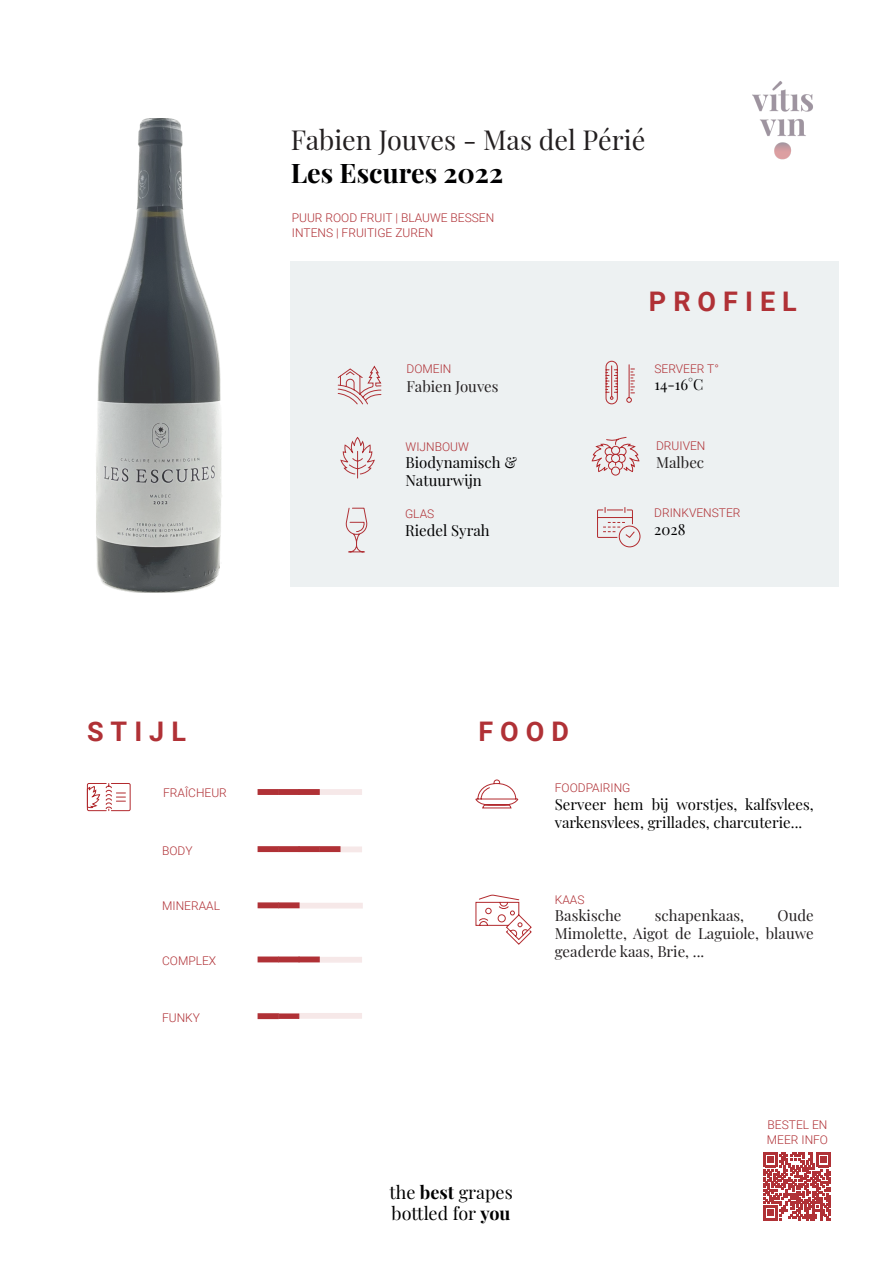
<style>
.page{position:relative;width:893px;height:1263px;background:#fff}
.page>*{position:absolute;margin:0;border:0;box-sizing:border-box;transform-origin:0 0}
.t1{font:27px "Playfair Display";color:#231f20}
.t2{font:700 27px "Roboto";letter-spacing:.26em;color:#b03136}
.t3{font:700 27px "Playfair Display";color:#000001}
.t4{font:18px/21.6px "Playfair Display";color:#000001}
.t5{font:15px/18px "Playfair Display";color:#000001}
.t6{font:15px/18px "Playfair Display";color:#231f20;text-align:justify}
.t7{font:300 12px/14.4px "Roboto";color:#b03136}
.s1{font-weight:700}
</style>
<div class="page">
<img style="left:752px;top:81px;width:61px;height:79px">
<div style="left:290px;top:261px;width:549px;height:325px;background:#edf1f2"></div>
<img style="left:96px;top:119px;width:126px;height:474px">
<svg style="left:337px;top:365px;width:45px;height:40px"></svg>
<svg style="left:340px;top:437px;width:35px;height:42px"></svg>
<svg style="left:591px;top:437px;width:49px;height:39px"></svg>
<svg style="left:605px;top:360px;width:30px;height:45px"></svg>
<svg style="left:345px;top:507px;width:23px;height:46px"></svg>
<svg style="left:597px;top:507px;width:44px;height:41px"></svg>
<div style="left:258px;top:789px;width:104px;height:6px;background:#f6e8e8"></div>
<svg style="left:86px;top:783px;width:45px;height:28px"></svg>
<div style="left:258px;top:903px;width:105px;height:5px;background:#f6e8e8"></div>
<svg style="left:279px;top:1013px;width:83px;height:6px"></svg>
<svg style="left:258px;top:957px;width:104px;height:6px"></svg>
<svg style="left:258px;top:789px;width:20px;height:6px"></svg>
<div style="left:258px;top:846px;width:104px;height:6px;background:#f6e8e8"></div>
<svg style="left:278px;top:789px;width:20px;height:6px"></svg>
<svg style="left:298px;top:789px;width:22px;height:6px"></svg>
<svg style="left:258px;top:846px;width:20px;height:6px"></svg>
<svg style="left:278px;top:846px;width:20px;height:6px"></svg>
<svg style="left:298px;top:846px;width:21px;height:6px"></svg>
<svg style="left:319px;top:846px;width:21px;height:6px"></svg>
<svg style="left:258px;top:902px;width:20px;height:6px"></svg>
<svg style="left:278px;top:902px;width:22px;height:6px"></svg>
<svg style="left:258px;top:1013px;width:21px;height:6px"></svg>
<hr style="left:279px;top:1014px;width:20px;height:4px;background:#b03136">
<svg style="left:258px;top:956px;width:20px;height:6px"></svg>
<svg style="left:278px;top:956px;width:20px;height:6px"></svg>
<svg style="left:298px;top:956px;width:22px;height:6px"></svg>
<svg style="left:475px;top:779px;width:44px;height:30px"></svg>
<svg style="left:475px;top:894px;width:57px;height:51px"></svg>
<svg style="left:763px;top:1153px;width:68px;height:67px"></svg>
<p class="t1" style="left:291px;top:119px;width:356px">Fabien Jouves - Mas del Périé</p>
<p class="t3" style="left:291px;top:151px;width:214px">Les Escures 2022</p>
<p class="t7" style="left:292px;top:210px;width:204px">PUUR ROOD FRUIT | BLAUWE BESSEN<br>INTENS | FRUITIGE ZUREN</p>
<p class="t7" style="left:407px;top:361px;width:46px">DOMEIN</p>
<p class="t2" style="left:649px;top:283px;width:149px">PROFIEL</p>
<p class="t7" style="left:654px;top:361px;width:66px">SERVEER T°</p>
<p class="t6" style="left:407px;top:376px;width:93px">Fabien Jouves</p>
<p class="t5" style="left:654px;top:375px;width:50px">14-16°C</p>
<p class="t7" style="left:406px;top:439px;width:65px">WIJNBOUW</p>
<p class="t5" style="left:406px;top:452px;width:113px">Biodynamisch &amp;<br>Natuurwijn</p>
<p class="t7" style="left:656px;top:438px;width:51px">DRUIVEN</p>
<p class="t6" style="left:656px;top:452px;width:50px">Malbec</p>
<p class="t7" style="left:405px;top:506px;width:31px">GLAS</p>
<p class="t7" style="left:654px;top:505px;width:88px">DRINKVENSTER</p>
<p class="t5" style="left:405px;top:520px;width:86px">Riedel Syrah</p>
<p class="t2" style="left:87px;top:713px;width:100px">STIJL</p>
<p class="t2" style="left:478px;top:713px;width:92px">FOOD</p>
<p class="t5" style="left:654px;top:519px;width:33px">2028</p>
<p class="t7" style="left:163px;top:785px;width:65px">FRAÎCHEUR</p>
<p class="t7" style="left:162px;top:842px;width:32px">BODY</p>
<p class="t7" style="left:162px;top:898px;width:59px">MINERAAL</p>
<p class="t7" style="left:162px;top:953px;width:56px">COMPLEX</p>
<p class="t7" style="left:162px;top:1010px;width:39px">FUNKY</p>
<p class="t7" style="left:555px;top:780px;width:77px">FOODPAIRING</p>
<p class="t5" style="left:555px;top:794px;width:260px">Serveer hem bij worstjes, kalfsvlees, varkensvlees, grillades, charcuterie...</p>
<p class="t7" style="left:555px;top:892px;width:31px">KAAS</p>
<p class="t6" style="left:555px;top:905px;width:260px;text-indent:223px">Oude Mimolette, Aigot de Laguiole, blauwe geaderde kaas, Brie, ...</p>
<p class="t6" style="left:555px;top:905px;width:68px">Baskische</p>
<p class="t6" style="left:655px;top:905px;width:91px">schapenkaas,</p>
<p class="t4" style="left:389px;top:1180px;width:125px">the <span class="s1">best</span> grapes bottled for <span class="s1">you</span></p>
<p class="t7" style="left:767px;top:1117px;width:63px">BESTEL EN<br>MEER INFO</p>
</div>
